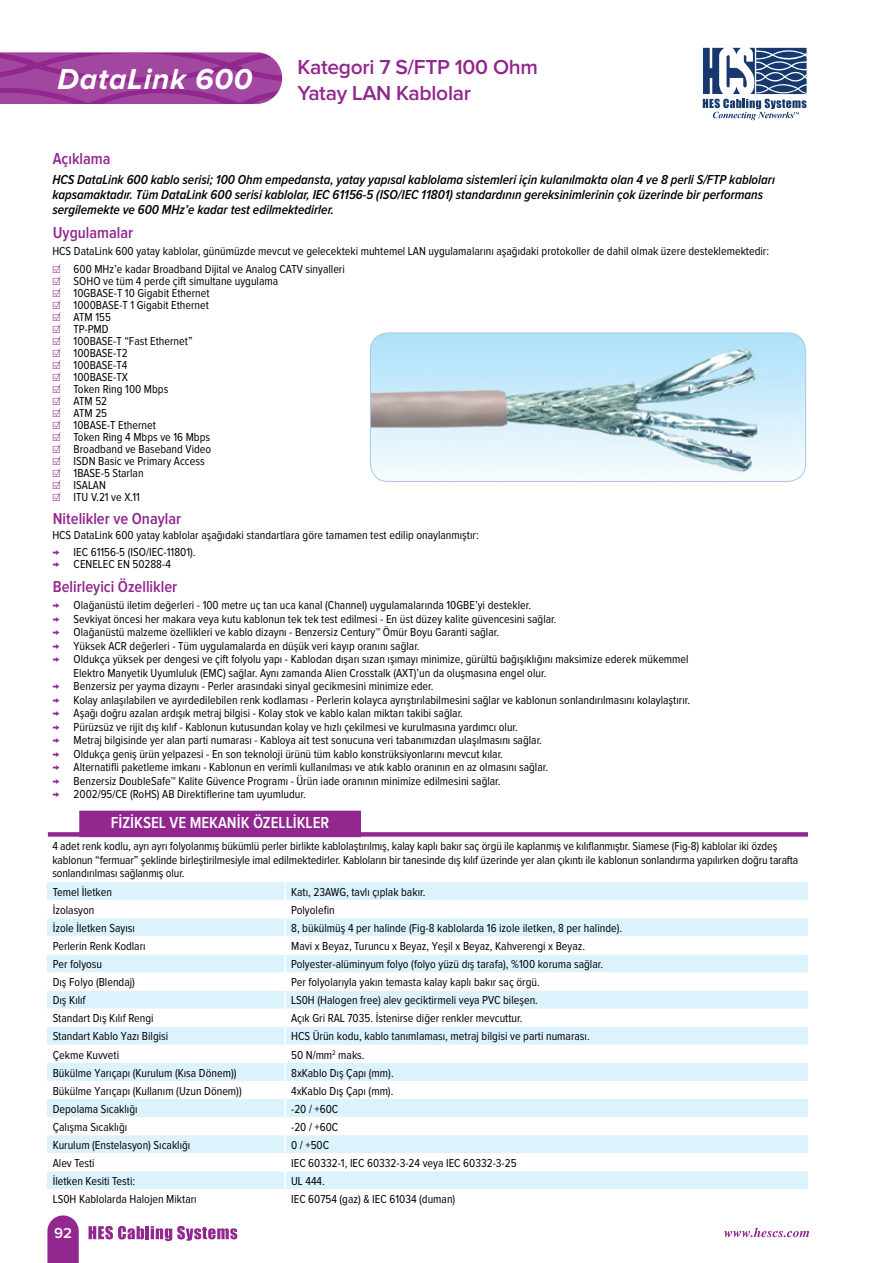
<style>
.page{position:relative;width:893px;height:1263px;background:#fff}
.page>*{position:absolute;margin:0;border:0;box-sizing:border-box;transform-origin:0 0}
.t1{font:italic 700 30px "Proxima Nova";letter-spacing:.025em;color:#fff}
.t2{font:600 21px/25.2px "Proxima Nova";letter-spacing:-.015em;color:#92278f}
.t3{font:600 16.5px "Proxima Nova Cond";color:#92278f}
.t4{font:600 16.5px "Proxima Nova Cond";color:#fff}
.t5{font:600 15px "Proxima Nova";color:#fff}
.t6{font:italic 600 13.5px/15px "Proxima Nova Cond";color:#000}
.t7{font:12px/13.5px "Proxima Nova Cond";color:#000}
.s1{font-family:"Proxima Nova";font-weight:300;color:#92278f}
</style>
<div class="page">
<svg style="left:0;top:52px;width:282px;height:52px;background:#9f429d"></svg>
<svg style="left:703px;top:47px;width:104px;height:73px"></svg>
<svg style="left:47px;top:1215px;width:32px;height:48px;background:#9c3c9a"></svg>
<svg style="left:724px;top:1228px;width:85px;height:9px"></svg>
<svg style="left:89px;top:1226px;width:148px;height:15px"></svg>
<div style="left:47px;top:882px;width:761px;height:18px;background:#dcf2fd"></div>
<svg style="left:47px;top:918px;width:761px;height:271px;fill:#dcf2fd"></svg>
<svg style="left:284px;top:882px;width:2px;height:307px"></svg>
<img style="left:370px;top:333px;width:436px;height:148px">
<div style="left:370px;top:333px;width:436px;height:149px;border:1px solid #aec5e7;border-radius:18px"></div>
<div style="left:80px;top:811px;width:280px;height:26px;background:#92278f"></div>
<div style="left:48px;top:832px;width:760px;height:5px;background:#92278f"></div>
<h1 class="t1" style="left:58px;top:65px;width:196px">DataLink 600</h1>
<h3 class="t3" style="left:53px;top:151px;width:59px">Açıklama</h3>
<h2 class="t2" style="left:298px;top:56px;width:242px">Kategori 7 S/FTP 100 Ohm<br>Yatay LAN Kablolar</h2>
<p class="t6" style="left:52px;top:173px;width:724px">HCS DataLink 600 kablo serisi; 100 Ohm empedansta, yatay yapısal kablolama sistemleri için kulanılmakta olan 4 ve 8 perli S/FTP kabloları kapsamaktadır. Tüm DataLink 600 serisi kablolar, IEC 61156-5 (ISO/IEC 11801) standardının gereksinimlerinin çok üzerinde bir performans sergilemekte ve 600 MHz’e kadar test edilmektedirler.</p>
<h3 class="t3" style="left:53px;top:224px;width:82px">Uygulamalar</h3>
<p class="t7" style="left:52px;top:245px;width:718px">HCS DataLink 600 yatay kablolar, günümüzde mevcut ve gelecekteki muhtemel LAN uygulamalarını aşağıdaki protokoller de dahil olmak üzere desteklemektedir:</p>
<p class="t7" style="left:52px;top:263px;width:294px"><span class="s1">☑</span> 600 MHz’e kadar Broadband Dijital ve Analog CATV sinyalleri</p>
<p class="t7" style="left:52px;top:275px;width:227px"><span class="s1">☑</span> SOHO ve tüm 4 perde çift simultane uygulama</p>
<p class="t7" style="left:52px;top:287px;width:159px"><span class="s1">☑</span> 10GBASE-T 10 Gigabit Ethernet</p>
<p class="t7" style="left:52px;top:299px;width:158px"><span class="s1">☑</span> 1000BASE-T 1 Gigabit Ethernet</p>
<p class="t7" style="left:52px;top:311px;width:60px"><span class="s1">☑</span> ATM 155</p>
<p class="t7" style="left:52px;top:323px;width:58px"><span class="s1">☑</span> TP-PMD</p>
<p class="t7" style="left:52px;top:335px;width:142px"><span class="s1">☑</span> 100BASE-T “Fast Ethernet”</p>
<p class="t7" style="left:52px;top:347px;width:77px"><span class="s1">☑</span> 100BASE-T2</p>
<p class="t7" style="left:52px;top:359px;width:76px"><span class="s1">☑</span> 100BASE-T4</p>
<p class="t7" style="left:52px;top:371px;width:77px"><span class="s1">☑</span> 100BASE-TX</p>
<p class="t7" style="left:52px;top:383px;width:117px"><span class="s1">☑</span> Token Ring 100 Mbps</p>
<p class="t7" style="left:52px;top:395px;width:56px"><span class="s1">☑</span> ATM 52</p>
<p class="t7" style="left:52px;top:407px;width:56px"><span class="s1">☑</span> ATM 25</p>
<p class="t7" style="left:52px;top:419px;width:105px"><span class="s1">☑</span> 10BASE-T Ethernet</p>
<p class="t7" style="left:52px;top:431px;width:159px"><span class="s1">☑</span> Token Ring 4 Mbps ve 16 Mbps</p>
<p class="t7" style="left:52px;top:443px;width:160px"><span class="s1">☑</span> Broadband ve Baseband Video</p>
<p class="t7" style="left:52px;top:455px;width:154px"><span class="s1">☑</span> ISDN Basic ve Primary Access</p>
<p class="t7" style="left:52px;top:467px;width:93px"><span class="s1">☑</span> 1BASE-5 Starlan</p>
<p class="t7" style="left:52px;top:479px;width:55px"><span class="s1">☑</span> ISALAN</p>
<p class="t7" style="left:52px;top:491px;width:89px"><span class="s1">☑</span> ITU V.21 ve X.11</p>
<h3 class="t3" style="left:53px;top:511px;width:130px">Nitelikler ve Onaylar</h3>
<p class="t7" style="left:52px;top:528px;width:428px">HCS DataLink 600 yatay kablolar aşağıdaki standartlara göre tamamen test edilip onaylanmıştır:</p>
<p class="t7" style="left:52px;top:546px;width:145px"><span class="s1">→</span> IEC 61156-5 (ISO/IEC-11801).</p>
<p class="t7" style="left:52px;top:558px;width:120px"><span class="s1">→</span> CENELEC EN 50288-4</p>
<h3 class="t3" style="left:53px;top:579px;width:126px">Belirleyici Özellikler</h3>
<p class="t7" style="left:52px;top:599px;width:480px"><span class="s1">→</span> Olağanüstü iletim değerleri - 100 metre uç tan uca kanal (Channel) uygulamalarında 10GBE’yi destekler.</p>
<p class="t7" style="left:52px;top:612px;width:506px"><span class="s1">→</span> Sevkiyat öncesi her makara veya kutu kablonun tek tek test edilmesi - En üst düzey kalite güvencesini sağlar.</p>
<p class="t7" style="left:52px;top:626px;width:448px"><span class="s1">→</span> Olağanüstü malzeme özellikleri ve kablo dizaynı - Benzersiz Century™ Ömür Boyu Garanti sağlar.</p>
<p class="t7" style="left:52px;top:639px;width:369px"><span class="s1">→</span> Yüksek ACR değerleri - Tüm uygulamalarda en düşük veri kayıp oranını sağlar.</p>
<p class="t7" style="left:74px;top:653px;width:616px;text-indent:-21px"><span class="s1">→</span> Oldukça yüksek per dengesi ve çift folyolu yapı - Kablodan dışarı sızan ışımayı minimize, gürültü bağışıklığını maksimize ederek mükemmel<br>Elektro Manyetik Uyumluluk (EMC) sağlar. Aynı zamanda Alien Crosstalk (AXT)’un da oluşmasına engel olur.</p>
<p class="t7" style="left:52px;top:680px;width:383px"><span class="s1">→</span> Benzersiz per yayma dizaynı - Perler arasındaki sinyal gecikmesini minimize eder.</p>
<p class="t7" style="left:52px;top:693px;width:639px"><span class="s1">→</span> Kolay anlaşılabilen ve ayırdedilebilen renk kodlaması - Perlerin kolayca ayrıştırılabilmesini sağlar ve kablonun sonlandırılmasını kolaylaştırır.</p>
<p class="t7" style="left:52px;top:707px;width:412px"><span class="s1">→</span> Aşağı doğru azalan ardışık metraj bilgisi - Kolay stok ve kablo kalan miktarı takibi sağlar.</p>
<p class="t7" style="left:52px;top:720px;width:467px"><span class="s1">→</span> Pürüzsüz ve rijit dış kılıf - Kablonun kutusundan kolay ve hızlı çekilmesi ve kurulmasına yardımcı olur.</p>
<p class="t7" style="left:52px;top:734px;width:491px"><span class="s1">→</span> Metraj bilgisinde yer alan parti numarası - Kabloya ait test sonucuna veri tabanımızdan ulaşılmasını sağlar.</p>
<p class="t7" style="left:52px;top:747px;width:452px"><span class="s1">→</span> Oldukça geniş ürün yelpazesi - En son teknoloji ürünü tüm kablo konstrüksiyonlarını mevcut kılar.</p>
<p class="t7" style="left:52px;top:761px;width:497px"><span class="s1">→</span> Alternatifli paketleme imkanı - Kablonun en verimli kullanılması ve atık kablo oranının en az olmasını sağlar.</p>
<p class="t7" style="left:52px;top:774px;width:450px"><span class="s1">→</span> Benzersiz DoubleSafe™ Kalite Güvence Programı - Ürün iade oranının minimize edilmesini sağlar.</p>
<p class="t7" style="left:52px;top:788px;width:255px"><span class="s1">→</span> 2002/95/CE (RoHS) AB Direktiflerine tam uyumludur.</p>
<h3 class="t4" style="left:111px;top:815px;width:220px">Fiziksel ve Mekanik Özellikler</h3>
<p class="t7" style="left:52px;top:840px;width:747px">4 adet renk kodlu, ayrı ayrı folyolanmış bükümlü perler birlikte kablolaştırılmış, kalay kaplı bakır saç örgü ile kaplanmış ve kılıflanmıştır. Siamese (Fig-8) kablolar iki özdeş kablonun “fermuar” şeklinde birleştirilmesiyle imal edilmektedirler. Kabloların bir tanesinde dış kılıf üzerinde yer alan çıkıntı ile kablonun sonlandırma yapılırken doğru tarafta sonlandırılması sağlanmış olur.</p>
<p class="t7" style="left:53px;top:886px;width:61px">Temel İletken</p>
<p class="t7" style="left:291px;top:886px;width:136px">Katı, 23AWG, tavlı çıplak bakır.</p>
<p class="t7" style="left:53px;top:904px;width:43px">İzolasyon</p>
<p class="t7" style="left:291px;top:904px;width:45px">Polyolefin</p>
<p class="t7" style="left:53px;top:922px;width:84px">İzole İletken Sayısı</p>
<p class="t7" style="left:291px;top:922px;width:333px">8, bükülmüş 4 per halinde (Fig-8 kablolarda 16 izole iletken, 8 per halinde).</p>
<p class="t7" style="left:53px;top:940px;width:94px">Perlerin Renk Kodları</p>
<p class="t7" style="left:291px;top:940px;width:296px">Mavi x Beyaz, Turuncu x Beyaz, Yeşil x Beyaz, Kahverengi x Beyaz.</p>
<p class="t7" style="left:53px;top:958px;width:51px">Per folyosu</p>
<p class="t7" style="left:291px;top:958px;width:313px">Polyester-alüminyum folyo (folyo yüzü dış tarafa), %100 koruma sağlar.</p>
<p class="t7" style="left:53px;top:976px;width:84px">Dış Folyo (Blendaj)</p>
<p class="t7" style="left:291px;top:976px;width:250px">Per folyolarıyla yakın temasta kalay kaplı bakır saç örgü.</p>
<p class="t7" style="left:53px;top:994px;width:34px">Dış Kılıf</p>
<p class="t7" style="left:291px;top:994px;width:248px">LS0H (Halogen free) alev geciktirmeli veya PVC bileşen.</p>
<p class="t7" style="left:53px;top:1012px;width:102px">Standart Dış Kılıf Rengi</p>
<p class="t7" style="left:291px;top:1012px;width:233px">Açık Gri RAL 7035. İstenirse diğer renkler mevcuttur.</p>
<p class="t7" style="left:53px;top:1030px;width:117px">Standart Kablo Yazı Bilgisi</p>
<p class="t7" style="left:291px;top:1030px;width:300px">HCS Ürün kodu, kablo tanımlaması, metraj bilgisi ve parti numarası.</p>
<p class="t7" style="left:53px;top:1048px;width:68px">Çekme Kuvveti</p>
<p class="t7" style="left:291px;top:1048px;width:75px">50 N/mm<sup>2</sup> maks.</p>
<p class="t7" style="left:53px;top:1066px;width:185px">Bükülme Yarıçapı (Kurulum (Kısa Dönem))</p>
<p class="t7" style="left:291px;top:1066px;width:104px">8xKablo Dış Çapı (mm).</p>
<p class="t7" style="left:53px;top:1084px;width:190px">Bükülme Yarıçapı (Kullanım (Uzun Dönem))</p>
<p class="t7" style="left:291px;top:1084px;width:104px">4xKablo Dış Çapı (mm).</p>
<p class="t7" style="left:53px;top:1102px;width:86px">Depolama Sıcaklığı</p>
<p class="t7" style="left:291px;top:1102px;width:49px">-20 / +60C</p>
<p class="t7" style="left:53px;top:1120px;width:76px">Çalışma Sıcaklığı</p>
<p class="t7" style="left:291px;top:1120px;width:49px">-20 / +60C</p>
<p class="t7" style="left:53px;top:1139px;width:139px">Kurulum (Enstelasyon) Sıcaklığı</p>
<p class="t7" style="left:291px;top:1139px;width:40px">0 / +50C</p>
<p class="t7" style="left:53px;top:1157px;width:43px">Alev Testi</p>
<p class="t7" style="left:291px;top:1157px;width:227px">IEC 60332-1, IEC 60332-3-24 veya IEC 60332-3-25</p>
<p class="t7" style="left:53px;top:1175px;width:84px">İletken Kesiti Testi:</p>
<p class="t7" style="left:291px;top:1175px;width:35px">UL 444.</p>
<p class="t7" style="left:53px;top:1193px;width:145px">LS0H Kablolarda Halojen Miktarı</p>
<p class="t7" style="left:291px;top:1193px;width:166px">IEC 60754 (gaz) &amp; IEC 61034 (duman)</p>
<p class="t5" style="left:54px;top:1226px;width:19px">92</p>
</div>
